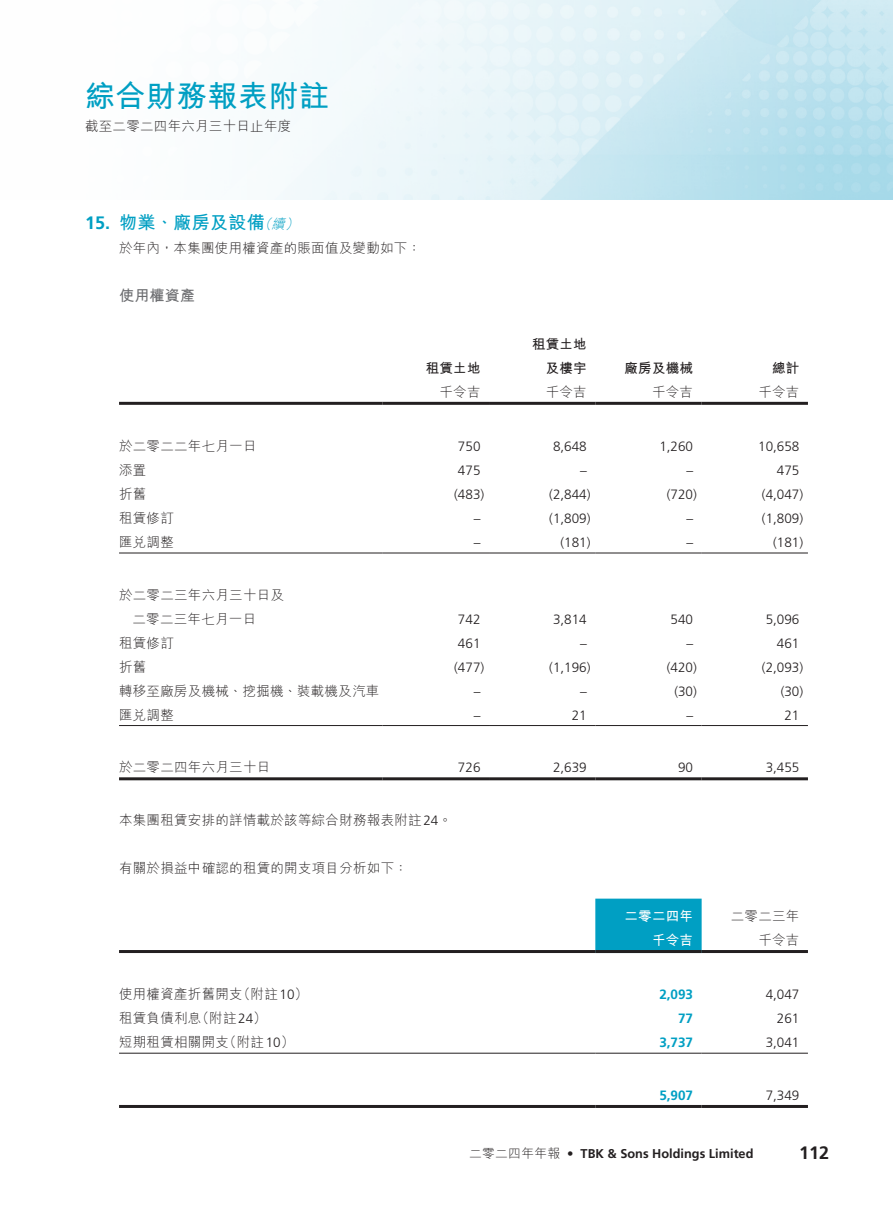
<style>
.page{position:relative;width:893px;height:1212px;background:#fff}
.page>*{position:absolute;margin:0;border:0;box-sizing:border-box;transform-origin:0 0}
.t1{font:700 30px "M Hei HK";letter-spacing:.02em;color:#009fc3}
._01_H1{font:700 18px "M Hei HK";letter-spacing:.02em;color:#009fc3}
.t2{font:700 18px "Frutiger LT Std";color:#231f20}
._01_H1-2{font:700 18px "Frutiger LT Std";color:#009fc3}
._02_H2{font:700 15px "M Hei HK";letter-spacing:.02em;color:#6c6d70}
._50_Table_txt{font:300 13.5px "Frutiger LT Std";color:#231f20}
._50_Table_txt-2{font:300 13.5px "M Hei HK";letter-spacing:.02em;color:#231f20}
._00_txt{font:300 13.5px "M Hei HK";letter-spacing:.02em;color:#231f20}
._50_Table_txt-3{font:700 13.5px "M Hei HK";letter-spacing:.02em;color:#231f20}
._50_Table_txt-4{font:700 13.5px "Frutiger LT Std";color:#009fc3}
._50_Table_txt-5{font:700 13.5px "M Hei HK";letter-spacing:.02em;color:#fff}
._01_H1-3{font:italic 300 13.5px "M Hei HK";color:#009fc3}
.t3{font:700 12.75px "Frutiger LT Std";color:#231f20}
.t4{font:300 12.75px "M Hei HK";letter-spacing:.02em;color:#231f20}
.t5{font:300 12.75px "Frutiger LT Std";color:#231f20}
.s1{font-family:"Frutiger LT Std"}
</style>
<div class="page">
<img style="left:275px;top:0;width:618px;height:200px">
<hr style="left:119px;top:402px;width:264px;height:3px;background:#231f20">
<hr style="left:383px;top:402px;width:106px;height:3px;background:#231f20">
<hr style="left:489px;top:402px;width:106px;height:3px;background:#231f20">
<hr style="left:595px;top:402px;width:107px;height:3px;background:#231f20">
<hr style="left:702px;top:402px;width:106px;height:3px;background:#231f20">
<hr style="left:119px;top:553px;width:264px;height:1px;background:#231f20">
<hr style="left:383px;top:553px;width:106px;height:1px;background:#231f20">
<hr style="left:489px;top:553px;width:106px;height:1px;background:#231f20">
<hr style="left:595px;top:553px;width:107px;height:1px;background:#231f20">
<hr style="left:702px;top:553px;width:106px;height:1px;background:#231f20">
<hr style="left:119px;top:725px;width:264px;height:1px;background:#231f20">
<hr style="left:383px;top:725px;width:106px;height:1px;background:#231f20">
<hr style="left:489px;top:725px;width:106px;height:1px;background:#231f20">
<hr style="left:595px;top:725px;width:107px;height:1px;background:#231f20">
<hr style="left:702px;top:725px;width:106px;height:1px;background:#231f20">
<hr style="left:119px;top:777px;width:264px;height:3px;background:#231f20">
<hr style="left:383px;top:777px;width:106px;height:3px;background:#231f20">
<hr style="left:489px;top:777px;width:106px;height:3px;background:#231f20">
<hr style="left:595px;top:777px;width:107px;height:3px;background:#231f20">
<hr style="left:702px;top:777px;width:106px;height:3px;background:#231f20">
<div style="left:595px;top:898px;width:107px;height:52px;background:#009fc3"></div>
<hr style="left:119px;top:950px;width:476px;height:3px;background:#231f20">
<hr style="left:595px;top:950px;width:107px;height:3px;background:#231f20">
<hr style="left:702px;top:950px;width:106px;height:3px;background:#231f20">
<hr style="left:119px;top:1053px;width:476px;height:1px;background:#231f20">
<hr style="left:595px;top:1053px;width:107px;height:1px;background:#231f20">
<hr style="left:702px;top:1053px;width:106px;height:1px;background:#231f20">
<hr style="left:119px;top:1105px;width:476px;height:3px;background:#231f20">
<hr style="left:595px;top:1105px;width:107px;height:3px;background:#231f20">
<hr style="left:702px;top:1105px;width:106px;height:3px;background:#231f20">
<h1 class="t1" style="left:85px;top:74px;width:246px">綜合財務報表附註</h1>
<p class="_00_txt" style="left:85px;top:119px;width:208px">截至二零二四年六月三十日止年度</p>
<p class="_01_H1-2" style="left:85px;top:212px;width:27px">15.</p>
<p class="_01_H1" style="left:119px;top:209px;width:147px">物業、廠房及設備</p>
<p class="_01_H1-3" style="left:272px;top:217px;width:18px">續</p>
<p class="_01_H1-3" style="left:258px;top:217px;width:18px">（</p>
<p class="_01_H1-3" style="left:285px;top:217px;width:18px">(</p>
<p class="_00_txt" style="left:119px;top:241px;width:303px">於年內，本集團使用權資產的賬面值及變動如下：</p>
<p class="_02_H2" style="left:119px;top:284px;width:78px">使用權資產</p>
<p class="_50_Table_txt-3" style="left:426px;top:358px;width:56px">租賃土地</p>
<p class="_50_Table_txt-2" style="left:119px;top:439px;width:139px">於二零二二年七月一日</p>
<p class="_50_Table_txt-2" style="left:119px;top:463px;width:29px">添置</p>
<p class="_50_Table_txt-2" style="left:119px;top:487px;width:29px">折舊</p>
<p class="_50_Table_txt-2" style="left:119px;top:511px;width:56px">租賃修訂</p>
<p class="_50_Table_txt-2" style="left:119px;top:535px;width:56px">匯兌調整</p>
<p class="_50_Table_txt-2" style="left:119px;top:588px;width:166px">於二零二三年六月三十日及</p>
<p class="_50_Table_txt-2" style="left:133px;top:612px;width:125px">二零二三年七月一日</p>
<p class="_50_Table_txt-2" style="left:119px;top:636px;width:56px">租賃修訂</p>
<p class="_50_Table_txt-2" style="left:119px;top:660px;width:29px">折舊</p>
<p class="_50_Table_txt-2" style="left:119px;top:684px;width:262px">轉移至廠房及機械、挖掘機、裝載機及汽車</p>
<p class="_50_Table_txt-2" style="left:119px;top:708px;width:56px">匯兌調整</p>
<p class="_50_Table_txt-2" style="left:439px;top:385px;width:43px">千令吉</p>
<p class="_50_Table_txt" style="left:458px;top:439px;width:24px">750</p>
<p class="_50_Table_txt" style="left:458px;top:463px;width:24px">475</p>
<p class="_50_Table_txt" style="left:454px;top:487px;width:32px">)483(</p>
<p class="_50_Table_txt" style="left:474px;top:511px;width:8px">–</p>
<p class="_50_Table_txt" style="left:474px;top:535px;width:8px">–</p>
<p class="_50_Table_txt" style="left:458px;top:611px;width:24px">742</p>
<p class="_50_Table_txt" style="left:458px;top:635px;width:24px">461</p>
<p class="_50_Table_txt" style="left:454px;top:659px;width:32px">)477(</p>
<p class="_50_Table_txt" style="left:474px;top:683px;width:8px">–</p>
<p class="_50_Table_txt" style="left:474px;top:707px;width:8px">–</p>
<p class="_50_Table_txt-2" style="left:119px;top:760px;width:153px">於二零二四年六月三十日</p>
<p class="_00_txt" style="left:119px;top:813px;width:334px">本集團租賃安排的詳情載於該等綜合財務報表附註<span class="s1">24</span>。</p>
<p class="_00_txt" style="left:119px;top:861px;width:290px">有關於損益中確認的租賃的開支項目分析如下：</p>
<p class="_50_Table_txt" style="left:458px;top:760px;width:24px">726</p>
<p class="_50_Table_txt-2" style="left:237px;top:987px;width:72px">（附註<span class="s1">10</span>(</p>
<p class="_50_Table_txt-2" style="left:119px;top:987px;width:125px">使用權資產折舊開支</p>
<p class="_50_Table_txt-2" style="left:196px;top:1011px;width:72px">（附註<span class="s1">24</span>(</p>
<p class="_50_Table_txt-2" style="left:119px;top:1011px;width:84px">租賃負債利息</p>
<p class="_50_Table_txt-2" style="left:223px;top:1035px;width:72px">（附註<span class="s1">10</span>(</p>
<p class="_50_Table_txt-2" style="left:119px;top:1035px;width:111px">短期租賃相關開支</p>
<p class="_50_Table_txt-3" style="left:532px;top:334px;width:56px">租賃土地</p>
<p class="_50_Table_txt-3" style="left:546px;top:358px;width:43px">及樓宇</p>
<p class="_50_Table_txt-3" style="left:624px;top:358px;width:70px">廠房及機械</p>
<p class="_50_Table_txt-3" style="left:772px;top:358px;width:29px">總計</p>
<p class="_50_Table_txt-2" style="left:546px;top:385px;width:43px">千令吉</p>
<p class="_50_Table_txt-2" style="left:652px;top:385px;width:43px">千令吉</p>
<p class="_50_Table_txt-2" style="left:758px;top:385px;width:43px">千令吉</p>
<p class="_50_Table_txt" style="left:553px;top:439px;width:35px">8,648</p>
<p class="_50_Table_txt" style="left:659px;top:439px;width:35px">1,260</p>
<p class="_50_Table_txt" style="left:758px;top:439px;width:43px">10,658</p>
<p class="_50_Table_txt" style="left:580px;top:463px;width:8px">–</p>
<p class="_50_Table_txt" style="left:686px;top:463px;width:8px">–</p>
<p class="_50_Table_txt" style="left:777px;top:463px;width:24px">475</p>
<p class="_50_Table_txt" style="left:549px;top:487px;width:43px">)2,844(</p>
<p class="_50_Table_txt" style="left:667px;top:487px;width:32px">)720(</p>
<p class="_50_Table_txt" style="left:762px;top:487px;width:43px">)4,047(</p>
<p class="_50_Table_txt" style="left:549px;top:511px;width:43px">)1,809(</p>
<p class="_50_Table_txt" style="left:686px;top:511px;width:8px">–</p>
<p class="_50_Table_txt" style="left:762px;top:511px;width:43px">)1,809(</p>
<p class="_50_Table_txt" style="left:560px;top:535px;width:32px">)181(</p>
<p class="_50_Table_txt" style="left:686px;top:535px;width:8px">–</p>
<p class="_50_Table_txt" style="left:773px;top:535px;width:32px">)181(</p>
<p class="_50_Table_txt" style="left:553px;top:611px;width:35px">3,814</p>
<p class="_50_Table_txt" style="left:671px;top:611px;width:24px">540</p>
<p class="_50_Table_txt" style="left:766px;top:611px;width:35px">5,096</p>
<p class="_50_Table_txt" style="left:580px;top:635px;width:8px">–</p>
<p class="_50_Table_txt" style="left:686px;top:635px;width:8px">–</p>
<p class="_50_Table_txt" style="left:777px;top:635px;width:24px">461</p>
<p class="_50_Table_txt" style="left:549px;top:659px;width:43px">)1,196(</p>
<p class="_50_Table_txt" style="left:667px;top:659px;width:32px">)420(</p>
<p class="_50_Table_txt" style="left:762px;top:659px;width:43px">)2,093(</p>
<p class="_50_Table_txt" style="left:580px;top:683px;width:8px">–</p>
<p class="_50_Table_txt" style="left:674px;top:683px;width:24px">)30(</p>
<p class="_50_Table_txt" style="left:781px;top:683px;width:24px">)30(</p>
<p class="_50_Table_txt" style="left:572px;top:707px;width:17px">21</p>
<p class="_50_Table_txt" style="left:686px;top:707px;width:8px">–</p>
<p class="_50_Table_txt" style="left:784px;top:707px;width:17px">21</p>
<p class="_50_Table_txt" style="left:553px;top:760px;width:35px">2,639</p>
<p class="_50_Table_txt" style="left:678px;top:760px;width:17px">90</p>
<p class="_50_Table_txt" style="left:766px;top:760px;width:35px">3,455</p>
<p class="_50_Table_txt-5" style="left:624px;top:906px;width:70px">二零二四年</p>
<p class="_50_Table_txt-2" style="left:731px;top:909px;width:70px">二零二三年</p>
<p class="_50_Table_txt-5" style="left:652px;top:930px;width:43px">千令吉</p>
<p class="_50_Table_txt-2" style="left:758px;top:933px;width:43px">千令吉</p>
<p class="_50_Table_txt-4" style="left:659px;top:987px;width:35px">2,093</p>
<p class="_50_Table_txt" style="left:766px;top:987px;width:35px">4,047</p>
<p class="_50_Table_txt-4" style="left:678px;top:1011px;width:17px">77</p>
<p class="_50_Table_txt" style="left:777px;top:1011px;width:24px">261</p>
<p class="_50_Table_txt-4" style="left:659px;top:1035px;width:35px">3,737</p>
<p class="_50_Table_txt" style="left:766px;top:1035px;width:35px">3,041</p>
<p class="_50_Table_txt-4" style="left:659px;top:1087px;width:35px">5,907</p>
<p class="_50_Table_txt" style="left:766px;top:1087px;width:35px">7,349</p>
<p class="t4" style="left:469px;top:1147px;width:92px">二零二四年年報</p>
<p class="t5" style="left:567px;top:1146px;width:8px">•</p>
<p class="t3" style="left:581px;top:1146px;width:174px">TBK &amp; Sons Holdings Limited</p>
<h2 class="t2" style="left:799px;top:1142px;width:32px">112</h2>
</div>
